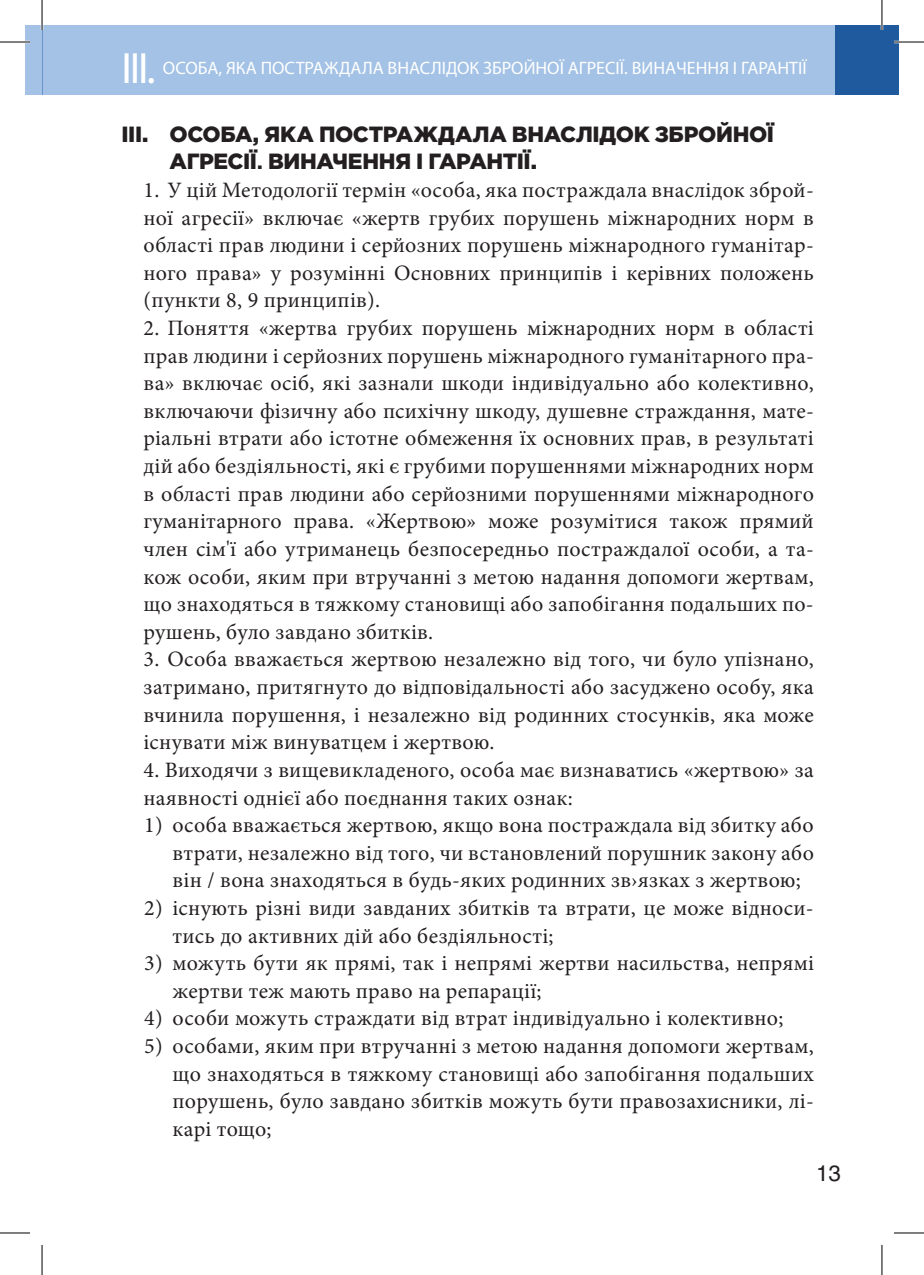
<style>
.page{position:relative;width:924px;height:1275px;background:#fff}
.page>*{position:absolute;margin:0;border:0;box-sizing:border-box;transform-origin:0 0}
.t1{font:44px "Myriad Pro";color:#fff}
.t2{font:22px/27.6px "Minion Pro";letter-spacing:.01em;color:#231f20;text-align:justify}
.t3{font:900 22px/27.6px "Gotham Pro";letter-spacing:-.015em;color:#231f20}
.t4{font:22px "Helios";color:#231f20}
.t5{font:18px "Myriad Pro";color:#fff}
.s1{font-weight:700}
</style>
<div class="page">
<div style="left:42px;top:25px;width:856px;height:69px;background:#a3c2e5"></div>
<div style="left:25px;top:25px;width:17px;height:69px;background:#a3c2e5"></div>
<div style="left:835px;top:25px;width:63px;height:69px;background:#1f5a9e"></div>
<hr style="left:0;top:41px;width:30px;height:2px;background:#fff">
<hr style="left:893px;top:41px;width:30px;height:2px;background:#fff">
<hr style="left:41px;top:0;width:2px;height:30px;background:#fff">
<hr style="left:880px;top:0;width:2px;height:30px;background:#fff">
<hr style="left:0;top:42px;width:30px;height:1px;background:#000">
<hr style="left:893px;top:42px;width:30px;height:1px;background:#000">
<hr style="left:0;top:1232px;width:30px;height:1px;background:#000">
<hr style="left:893px;top:1232px;width:30px;height:1px;background:#000">
<hr style="left:42px;top:0;width:1px;height:30px;background:#000">
<hr style="left:42px;top:1245px;width:1px;height:30px;background:#000">
<hr style="left:881px;top:0;width:1px;height:30px;background:#000">
<hr style="left:881px;top:1245px;width:1px;height:30px;background:#000">
<h1 class="t1" style="left:121px;top:41px;width:36px">III.</h1>
<p class="t5" style="left:163px;top:57px;width:645px">ОСОБА, ЯКА ПОСТРАЖДАЛА ВНАСЛІДОК ЗБРОЙНОЇ АГРЕСІЇ. ВИНАЧЕННЯ І ГАРАНТІЇ</p>
<p class="t3" style="left:169px;top:119px;width:605px;text-indent:-48px">ІІІ. ОСОБА, ЯКА ПОСТРАЖДАЛА ВНАСЛІДОК ЗБРОЙНОЇ<br>АГРЕСІЇ<span class="s1">.</span> ВИНАЧЕННЯ І ГАРАНТІЇ.</p>
<p class="t2" style="left:143px;top:176px;width:671px">1. У цій Методології термін «особа, яка постраждала внаслідок зброй&shy;ної агресії» включає «жертв грубих порушень міжнародних норм в області прав людини і серйозних порушень міжнародного гуманітар&shy;ного права» у розумінні Основних принципів і керівних положень (пункти 8, 9 принципів).</p>
<p class="t2" style="left:143px;top:314px;width:671px">2. Поняття «жертва грубих порушень міжнародних норм в області прав людини і серйозних порушень міжнародного гуманітарного пра&shy;ва» включає осіб, які зазнали шкоди індивідуально або колективно, включаючи фізичну або психічну шкоду, душевне страждання, мате&shy;ріальні втрати або істотне обмеження їх основних прав, в результаті дій або бездіяльності, які є грубими порушеннями міжнародних норм в області прав людини або серйозними порушеннями міжнародного гуманітарного права. «Жертвою» може розумітися також прямий член сім'ї або утриманець безпосередньо постраждалої особи, а та&shy;кож особи, яким при втручанні з метою надання допомоги жертвам, що знаходяться в тяжкому становищі або запобігання подальших по&shy;рушень, було завдано збитків.</p>
<p class="t2" style="left:143px;top:645px;width:671px">3. Особа вважається жертвою незалежно від того, чи було упізнано, затримано, притягнуто до відповідальності або засуджено особу, яка вчинила порушення, і незалежно від родинних стосунків, яка може існувати між винуватцем і жертвою.</p>
<p class="t2" style="left:143px;top:756px;width:671px">4. Виходячи з вищевикладеного, особа має визнаватись «жертвою» за наявності однієї або поєднання таких ознак:</p>
<p class="t2" style="left:172px;top:811px;width:642px;text-indent:-28px">1) особа вважається жертвою, якщо вона постраждала від збитку або втрати, незалежно від того, чи встановлений порушник закону або він / вона знаходяться в будь-яких родинних зв›язках з жертвою;</p>
<p class="t2" style="left:172px;top:894px;width:642px;text-indent:-28px">2) існують різні види завданих збитків та втрати, це може відноси&shy;тись до активних дій або бездіяльності;</p>
<p class="t2" style="left:172px;top:949px;width:642px;text-indent:-28px">3) можуть бути як прямі, так і непрямі жертви насильства, непрямі жертви теж мають право на репарації;</p>
<p class="t2" style="left:144px;top:1004px;width:640px">4) особи можуть страждати від втрат індивідуально і колективно;</p>
<p class="t2" style="left:172px;top:1032px;width:642px;text-indent:-28px">5) особами, яким при втручанні з метою надання допомоги жертвам, що знаходяться в тяжкому становищі або запобігання подальших порушень, було завдано збитків можуть бути правозахисники, лі&shy;карі тощо;</p>
<p class="t4" style="left:815px;top:1160px;width:26px">13</p>
</div>
